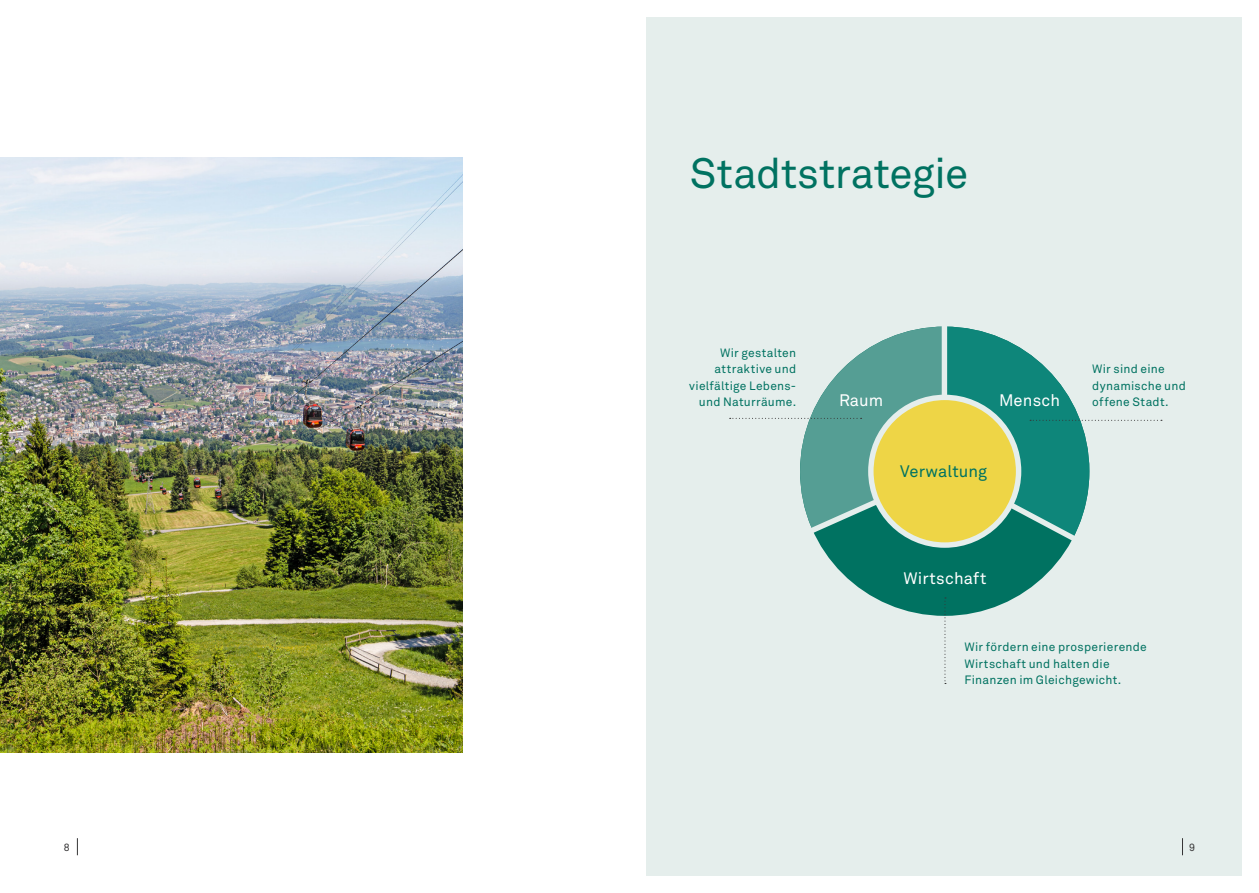
<style>
.page{position:relative;width:1259px;height:893px;background:#fff}
.page>*{position:absolute;margin:0;border:0;box-sizing:border-box;transform-origin:0 0}
.t1{font:42px "Akkurat";letter-spacing:-.01em;color:#007261}
.t2{font:16.5px "Akkurat";letter-spacing:.01em;color:#fff}
.t3{font:16.5px "Akkurat";color:#007261}
.t4{font:12px/16.5px "Akkurat";letter-spacing:.025em;color:#007261}
.t5{font:10.5px "Akkurat";color:#363536}
</style>
<div class="page">
<svg style="left:77px;top:838px;width:1px;height:17px"></svg>
<div style="left:646px;top:17px;width:596px;height:859px;background:#e5eeec"></div>
<div style="left:800px;top:327px;width:289px;height:289px;background:#007261;border-radius:50%"></div>
<svg style="left:729px;top:327px;width:433px;height:226px"></svg>
<svg style="left:944px;top:597px;width:2px;height:87px"></svg>
<svg style="left:1182px;top:838px;width:1px;height:17px"></svg>
<img style="left:0;top:157px;width:463px;height:596px">
<p class="t5" style="left:64px;top:841px;width:7px">8</p>
<h1 class="t1" style="left:690px;top:148px;width:280px">Stadtstrategie</h1>
<p class="t4" style="left:689px;top:345px;width:108px;text-align:right">Wir gestalten attraktive und vielfältige Lebens&shy;und Naturräume.</p>
<h2 class="t2" style="left:839px;top:391px;width:46px">Raum</h2>
<h2 class="t2" style="left:999px;top:391px;width:63px">Mensch</h2>
<h2 class="t3" style="left:900px;top:462px;width:88px">Verwaltung</h2>
<p class="t4" style="left:1092px;top:361px;width:95px">Wir sind eine dynamische und offene Stadt.</p>
<h2 class="t2" style="left:903px;top:568px;width:84px">Wirtschaft</h2>
<p class="t4" style="left:964px;top:639px;width:184px">Wir fördern eine prosperierende<br>Wirtschaft und halten die<br>Finanzen im Gleichgewicht.</p>
<p class="t5" style="left:1189px;top:841px;width:7px">9</p>
</div>
